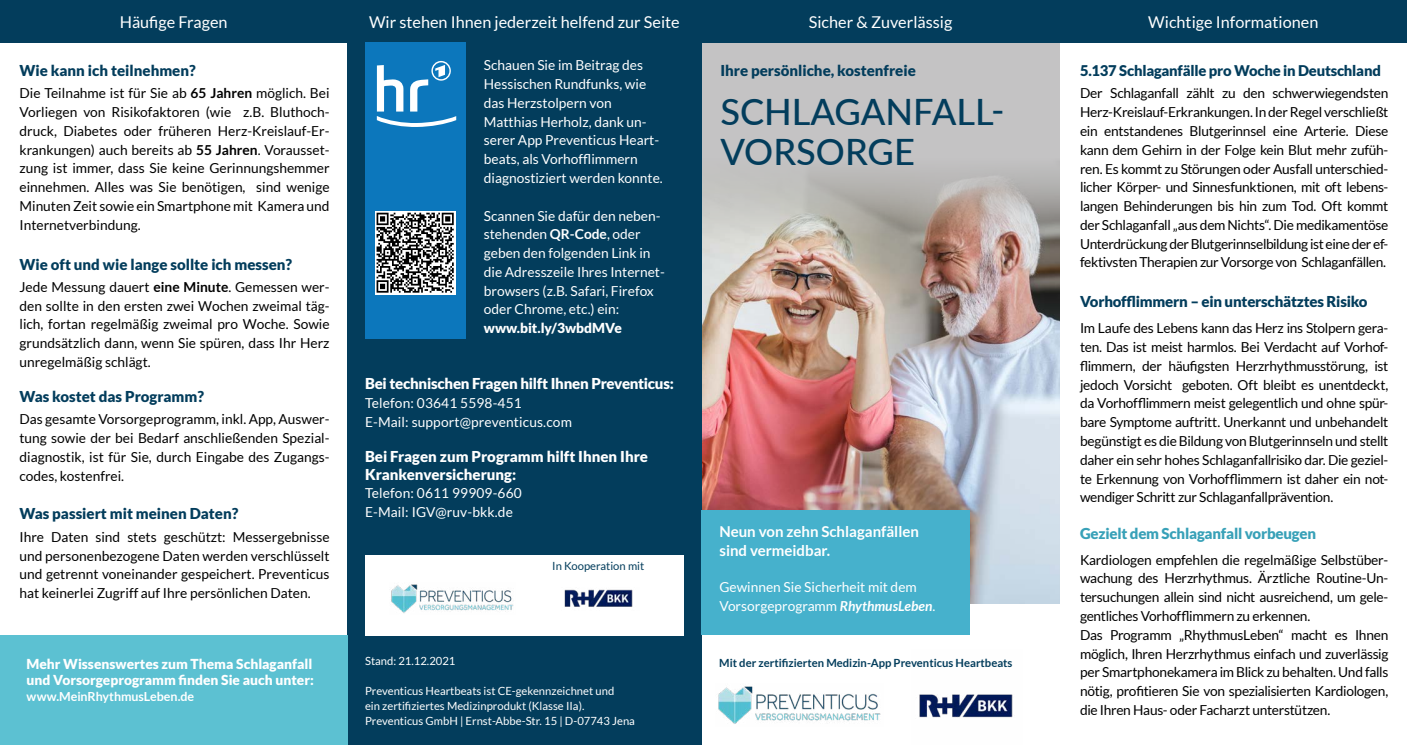
<style>
.page{position:relative;width:1407px;height:745px;background:#fff}
.page>*{position:absolute;margin:0;border:0;box-sizing:border-box;transform-origin:0 0}
.t1{font:500 36.25px/40px "Lato";color:#033d5c}
.t2{font:16.25px "Lato";color:#fff}
.t3{font:900 15px "Lato";color:#033d5c}
.t4{font:900 15px/17.5px "Lato";letter-spacing:-.01em;color:#fff}
.t5{font:700 15px/18.8px "Lato";color:#fff}
.t6{font:900 15px "Lato";letter-spacing:-.015em;color:#38a1b8}
.t7{font:900 14.75px "Lato";letter-spacing:-.015em;color:#033d5c}
.t8{font:13.75px/18.8px "Lato";letter-spacing:-.02em;color:#000;text-align:justify}
.t9{font:13.75px/18.8px "Lato";color:#fff}
.t10{font:900 13.75px/16px "Lato";color:#fff}
.t11{font:700 12.5px "Lato";letter-spacing:-.005em;color:#fff}
.t12{font:11.25px/15px "Lato";color:#fff}
.t13{font:700 11.25px "Lato";color:#033d5c}
.t14{font:11.25px "Lato";color:#033d5c}
.s1{font-weight:700}
.s2{font-weight:700;font-style:italic}
</style>
<div class="page">
<img style="left:701px;top:236px;width:358px;height:367px">
<svg style="left:701px;top:43px;width:358px;height:193px;background:#c0bdbc"></svg>
<div style="left:347px;top:0;width:354px;height:744px;background:#033d5c"></div>
<div style="left:0;top:0;width:1407px;height:43px;background:#033d5c"></div>
<div style="left:702px;top:510px;width:268px;height:124px;background:#46b1cc"></div>
<div style="left:365px;top:555px;width:319px;height:80px;background:#fff"></div>
<div style="left:0;top:635px;width:347px;height:109px;background:#5cc1d2"></div>
<div style="left:365px;top:43px;width:100px;height:296px;background:#0c77bc"></div>
<svg style="left:375px;top:211px;width:80px;height:83px"></svg>
<svg style="left:376px;top:212px;width:78px;height:80px;background:#7d7d7d"></svg>
<svg style="left:377px;top:61px;width:79px;height:66px"></svg>
<img style="left:718px;top:686px;width:163px;height:38px">
<img style="left:919px;top:694px;width:94px;height:24px">
<img style="left:391px;top:584px;width:123px;height:29px">
<img style="left:564px;top:589px;width:69px;height:18px">
<p class="t2" style="left:120px;top:13px;width:109px">Häufige Fragen</p>
<p class="t2" style="left:369px;top:13px;width:312px">Wir stehen Ihnen jederzeit helfend zur Seite</p>
<p class="t2" style="left:809px;top:13px;width:145px">Sicher &amp; Zuverlässig</p>
<p class="t2" style="left:1148px;top:13px;width:172px">Wichtige Informationen</p>
<p class="t3" style="left:19px;top:62px;width:178px">Wie kann ich teilnehmen?</p>
<p class="t8" style="left:19px;top:84px;width:312px">Die Teilnahme ist für Sie ab <span class="s1">65 Jahren</span> möglich. Bei Vorliegen von Risikofaktoren (wie z.B. Bluthoch&shy;druck, Diabetes oder früheren Herz-Kreislauf-Er&shy;krankungen) auch bereits ab <span class="s1">55 Jahren</span>. Vorausset&shy;zung ist immer, dass Sie keine Gerinnungshemmer einnehmen. Alles was Sie benötigen, sind wenige Minuten Zeit sowie ein Smartphone mit Kamera und Internetverbindung.</p>
<p class="t3" style="left:19px;top:255px;width:274px">Wie oft und wie lange sollte ich messen?</p>
<p class="t8" style="left:19px;top:277px;width:312px">Jede Messung dauert <span class="s1">eine Minute</span>. Gemessen wer&shy;den sollte in den ersten zwei Wochen zweimal täg&shy;lich, fortan regelmäßig zweimal pro Woche. Sowie grundsätzlich dann, wenn Sie spüren, dass Ihr Herz unregelmäßig schlägt.</p>
<p class="t3" style="left:19px;top:387px;width:186px">Was kostet das Programm?</p>
<p class="t8" style="left:19px;top:409px;width:312px">Das gesamte Vorsorgeprogramm, inkl. App, Auswer&shy;tung sowie der bei Bedarf anschließenden Spezial&shy;diagnostik, ist für Sie, durch Eingabe des Zugangs&shy;codes, kostenfrei.</p>
<p class="t3" style="left:19px;top:504px;width:220px">Was passiert mit meinen Daten?</p>
<p class="t8" style="left:19px;top:527px;width:312px">Ihre Daten sind stets geschützt: Messergebnisse und personenbezogene Daten werden verschlüsselt und getrennt voneinander gespeichert. Preventicus hat keinerlei Zugriff auf Ihre persönlichen Daten.</p>
<p class="t10" style="left:27px;top:655px;width:289px">Mehr Wissenswertes zum Thema Schlaganfall und Vorsorgeprogramm finden Sie auch unter:</p>
<p class="t11" style="left:27px;top:689px;width:169px">www.MeinRhythmusLeben.de</p>
<p class="t9" style="left:484px;top:56px;width:180px">Schauen Sie im Beitrag des<br>Hessischen Rundfunks, wie das Herzstolpern von<br>Matthias Herholz, dank un&shy;serer App Preventicus Heart&shy;beats, als Vorhofflimmern diagnostiziert werden konnte.</p>
<p class="t9" style="left:484px;top:206px;width:182px">Scannen Sie dafür den neben&shy;stehenden <span class="s1">QR-Code</span>, oder geben den folgenden Link in die Adresszeile Ihres Internet&shy;browsers (z.B. Safari, Firefox oder Chrome, etc.) ein:</p>
<p class="t10" style="left:484px;top:319px;width:139px">www.bit.ly/3wbdMVe</p>
<p class="t4" style="left:365px;top:374px;width:310px">Bei technischen Fragen hilft Ihnen Preventicus:</p>
<p class="t9" style="left:365px;top:393px;width:208px">Telefon: 03641 5598-451<br>E-Mail: support@preventicus.com</p>
<p class="t4" style="left:365px;top:447px;width:285px">Bei Fragen zum Programm hilft Ihnen Ihre<br>Krankenversicherung:</p>
<p class="t9" style="left:365px;top:483px;width:158px">Telefon: 0611 99909-660<br>E-Mail: IGV@ruv-bkk.de</p>
<p class="t14" style="left:552px;top:559px;width:94px">In Kooperation mit</p>
<p class="t12" style="left:365px;top:653px;width:92px">Stand: 21.12.2021</p>
<p class="t12" style="left:365px;top:683px;width:271px">Preventicus Heartbeats ist CE-gekennzeichnet und<br>ein zertifiziertes Medizinprodukt (Klasse IIa).<br>Preventicus GmbH | Ernst-Abbe-Str. 15 | D-07743 Jena</p>
<p class="t3" style="left:720px;top:61px;width:197px">Ihre persönliche, kostenfreie</p>
<h1 class="t1" style="left:720px;top:91px;width:286px">SCHLAGANFALL-<br>VORSORGE</h1>
<p class="t5" style="left:719px;top:521px;width:201px">Neun von zehn Schlaganfällen sind vermeidbar.</p>
<p class="t9" style="left:719px;top:577px;width:217px">Gewinnen Sie Sicherheit mit dem<br>Vorsorgeprogramm <span class="s2">RhythmusLeben</span>.</p>
<p class="t13" style="left:719px;top:656px;width:295px">Mit der zertifizierten Medizin-App Preventicus Heartbeats</p>
<p class="t7" style="left:1080px;top:62px;width:302px">5.137 Schlaganfälle pro Woche in Deutschland</p>
<p class="t8" style="left:1080px;top:84px;width:310px">Der Schlaganfall zählt zu den schwerwiegendsten Herz-Kreislauf-Erkrankungen. In der Regel verschließt ein entstandenes Blutgerinnsel eine Arterie. Diese kann dem Gehirn in der Folge kein Blut mehr zufüh&shy;ren. Es kommt zu Störungen oder Ausfall unterschied&shy;licher Körper- und Sinnesfunktionen, mit oft lebens&shy;langen Behinderungen bis hin zum Tod. Oft kommt der Schlaganfall „aus dem Nichts“. Die medikamentöse Unterdrückung der Blutgerinnselbildung ist eine der ef&shy;fektivsten Therapien zur Vorsorge von Schlaganfällen.</p>
<p class="t3" style="left:1080px;top:293px;width:289px">Vorhofflimmern – ein unterschätztes Risiko</p>
<p class="t8" style="left:1080px;top:318px;width:310px">Im Laufe des Lebens kann das Herz ins Stolpern gera&shy;ten. Das ist meist harmlos. Bei Verdacht auf Vorhof&shy;flimmern, der häufigsten Herzrhythmusstörung, ist jedoch Vorsicht geboten. Oft bleibt es unentdeckt, da Vorhofflimmern meist gelegentlich und ohne spür&shy;bare Symptome auftritt. Unerkannt und unbehandelt begünstigt es die Bildung von Blutgerinnseln und stellt daher ein sehr hohes Schlaganfallrisiko dar. Die geziel&shy;te Erkennung von Vorhofflimmern ist daher ein not&shy;wendiger Schritt zur Schlaganfallprävention.</p>
<p class="t6" style="left:1080px;top:524px;width:238px">Gezielt dem Schlaganfall vorbeugen</p>
<p class="t8" style="left:1080px;top:550px;width:310px;text-align:left">Kardiologen empfehlen die regelmäßige Selbstüber&shy;wachung des Herzrhythmus. Ärztliche Routine-Un&shy;tersuchungen allein sind nicht ausreichend, um gele&shy;gentliches Vorhofflimmern zu erkennen.<br>Das Programm „RhythmusLeben“ macht es Ihnen möglich, Ihren Herzrhythmus einfach und zuverlässig per Smartphonekamera im Blick zu behalten. Und falls nötig, profitieren Sie von spezialisierten Kardiologen, die Ihren Haus- oder Facharzt unterstützen.</p>
</div>
